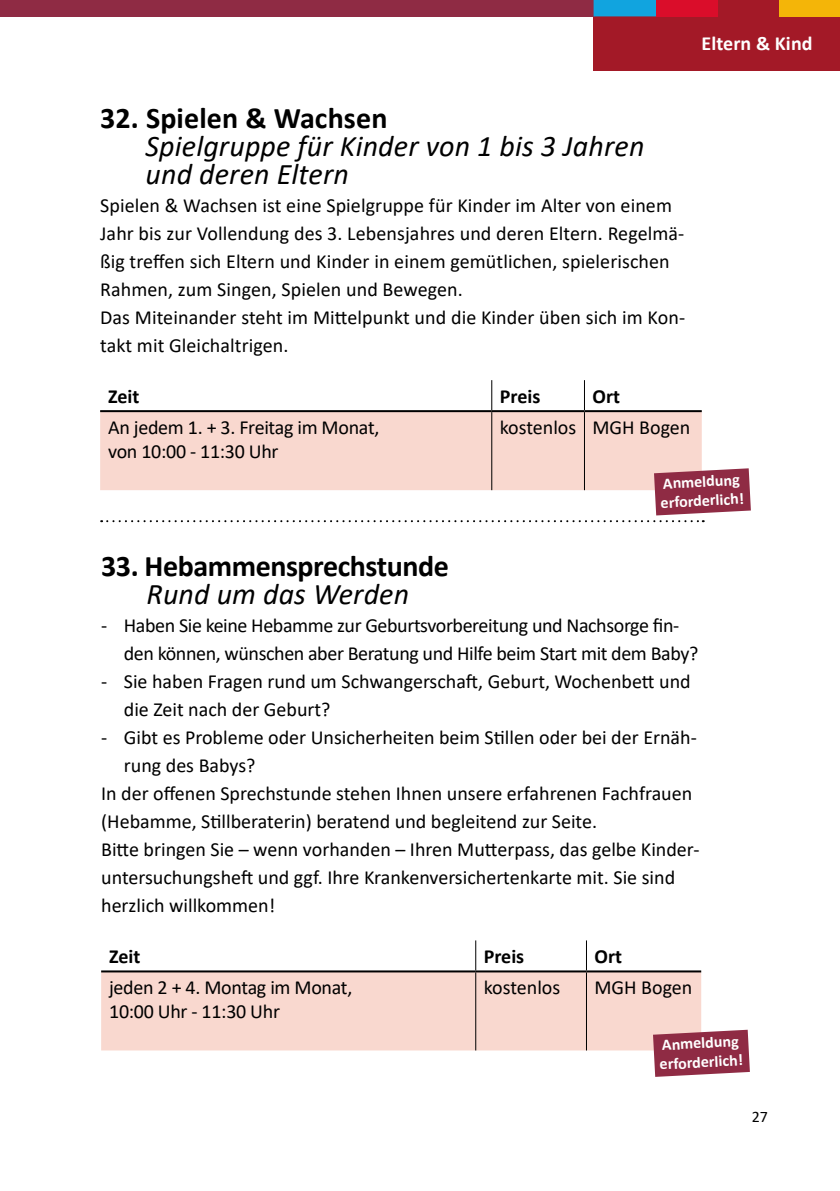
<style>
.page{position:relative;width:840px;height:1191px;background:#fff}
.page>*{position:absolute;margin:0;border:0;box-sizing:border-box;transform-origin:0 0}
.t1{font:italic 30px/28px "Calibri";letter-spacing:.005em;color:#000}
.t2{font:700 30px "Calibri";letter-spacing:-.015em;color:#000}
.t3{font:700 30px "Calibri";letter-spacing:.005em;color:#000}
.t4{font:20px/28px "Calibri";color:#000}
.t5{font:20px/28px "Calibri";letter-spacing:-.02em;color:#000}
.t6{font:700 20px "Calibri";color:#000}
.t7{font:700 20px "Calibri";letter-spacing:.005em;color:#fff}
.t8{font:700 16px/19.2px "Calibri";color:#fff}
.t9{font:16px "Calibri";color:#000}
</style>
<div class="page">
<div style="left:593px;top:0;width:246px;height:71px;background:#a31927"></div>
<div style="left:0;top:0;width:594px;height:16px;background:#8f2b44"></div>
<svg style="left:593px;top:0;width:62px;height:16px"></svg>
<div style="left:655px;top:0;width:62px;height:16px;background:#da0d2a"></div>
<div style="left:778px;top:0;width:61px;height:16px;background:#f4b508"></div>
<div style="left:101px;top:972px;width:599px;height:78px;background:#f9d8cf"></div>
<hr style="left:475px;top:940px;width:1px;height:30px;background:#000">
<hr style="left:585px;top:940px;width:1px;height:30px;background:#000">
<hr style="left:475px;top:972px;width:1px;height:78px;background:#000">
<hr style="left:585px;top:972px;width:1px;height:78px;background:#000">
<hr style="left:101px;top:970px;width:374px;height:2px;background:#000">
<hr style="left:475px;top:970px;width:111px;height:2px;background:#000">
<hr style="left:586px;top:970px;width:114px;height:2px;background:#000">
<svg style="left:652px;top:1029px;width:97px;height:47px;background:#9c4358"></svg>
<div style="left:100px;top:412px;width:601px;height:78px;background:#f9d8cf"></div>
<hr style="left:491px;top:380px;width:1px;height:30px;background:#000">
<hr style="left:583px;top:380px;width:1px;height:30px;background:#000">
<hr style="left:491px;top:412px;width:1px;height:78px;background:#000">
<hr style="left:583px;top:412px;width:1px;height:78px;background:#000">
<hr style="left:100px;top:410px;width:391px;height:2px;background:#000">
<hr style="left:491px;top:410px;width:93px;height:2px;background:#000">
<hr style="left:584px;top:410px;width:117px;height:2px;background:#000">
<svg style="left:101px;top:468px;width:649px;height:54px"></svg>
<p class="t7" style="left:701px;top:29px;width:112px">Eltern &amp; Kind</p>
<h1 class="t3" style="left:100px;top:97px;width:289px">32. Spielen &amp; Wachsen</h1>
<h1 class="t1" style="left:145px;top:131px;width:500px">Spielgruppe für Kinder von 1 bis 3 Jahren und deren Eltern</h1>
<p class="t4" style="left:100px;top:191px;width:586px">Spielen &amp; Wachsen ist eine Spielgruppe für Kinder im Alter von einem Jahr bis zur Vollendung des 3. Lebensjahres und deren Eltern. Regelmä&shy;ßig treffen sich Eltern und Kinder in einem gemütlichen, spielerischen Rahmen, zum Singen, Spielen und Bewegen.<br>Das Miteinander steht im Mittelpunkt und die Kinder üben sich im Kon&shy;takt mit Gleichaltrigen.</p>
<p class="t6" style="left:108px;top:382px;width:33px">Zeit</p>
<p class="t6" style="left:499px;top:382px;width:42px">Preis</p>
<p class="t6" style="left:592px;top:382px;width:29px">Ort</p>
<p class="t4" style="left:108px;top:415px;width:272px;line-height:24px">An jedem 1. + 3. Freitag im Monat, von 10:00 - 11:30 Uhr</p>
<p class="t4" style="left:499px;top:413px;width:192px">kostenlos MGH Bogen</p>
<p class="t8" style="left:658px;top:474px;width:85px;rotate:-3deg">Anmeldung erforderlich!</p>
<h1 class="t2" style="left:101px;top:545px;width:349px">33. Hebammensprechstunde</h1>
<h1 class="t1" style="left:146px;top:579px;width:264px">Rund um das Werden</h1>
<p class="t5" style="left:124px;top:611px;width:575px;text-indent:-23px">- Haben Sie keine Hebamme zur Geburtsvorbereitung und Nachsorge fin&shy;den können, wünschen aber Beratung und Hilfe beim Start mit dem Baby?</p>
<p class="t4" style="left:124px;top:667px;width:568px;text-indent:-23px">- Sie haben Fragen rund um Schwangerschaft, Geburt, Wochenbett und die Zeit nach der Geburt?</p>
<p class="t4" style="left:101px;top:723px;width:597px">- Gibt es Probleme oder Unsicherheiten beim Stillen oder bei der Ernäh-</p>
<p class="t4" style="left:124px;top:751px;width:133px">rung des Babys?</p>
<p class="t4" style="left:101px;top:779px;width:592px">In der offenen Sprechstunde stehen Ihnen unsere erfahrenen Fachfrauen</p>
<p class="t4" style="left:101px;top:807px;width:497px">(Hebamme, Stillberaterin) beratend und begleitend zur Seite.</p>
<p class="t4" style="left:101px;top:835px;width:599px">Bitte bringen Sie – wenn vorhanden – Ihren Mutterpass, das gelbe Kinder-</p>
<p class="t4" style="left:101px;top:863px;width:575px">untersuchungsheft und ggf. Ihre Krankenversichertenkarte mit. Sie sind</p>
<p class="t4" style="left:101px;top:891px;width:175px">herzlich willkommen!</p>
<p class="t6" style="left:109px;top:942px;width:33px">Zeit</p>
<p class="t6" style="left:483px;top:942px;width:42px">Preis</p>
<p class="t6" style="left:594px;top:942px;width:29px">Ort</p>
<p class="t4" style="left:109px;top:975px;width:244px;line-height:24px">jeden 2 + 4. Montag im Monat,<br>10:00 Uhr - 11:30 Uhr</p>
<p class="t4" style="left:483px;top:973px;width:78px">kostenlos</p>
<p class="t4" style="left:594px;top:973px;width:99px">MGH Bogen</p>
<p class="t8" style="left:657px;top:1035px;width:85px;rotate:-3deg">Anmeldung erforderlich!</p>
<p class="t9" style="left:751px;top:1105px;width:18px">27</p>
</div>
